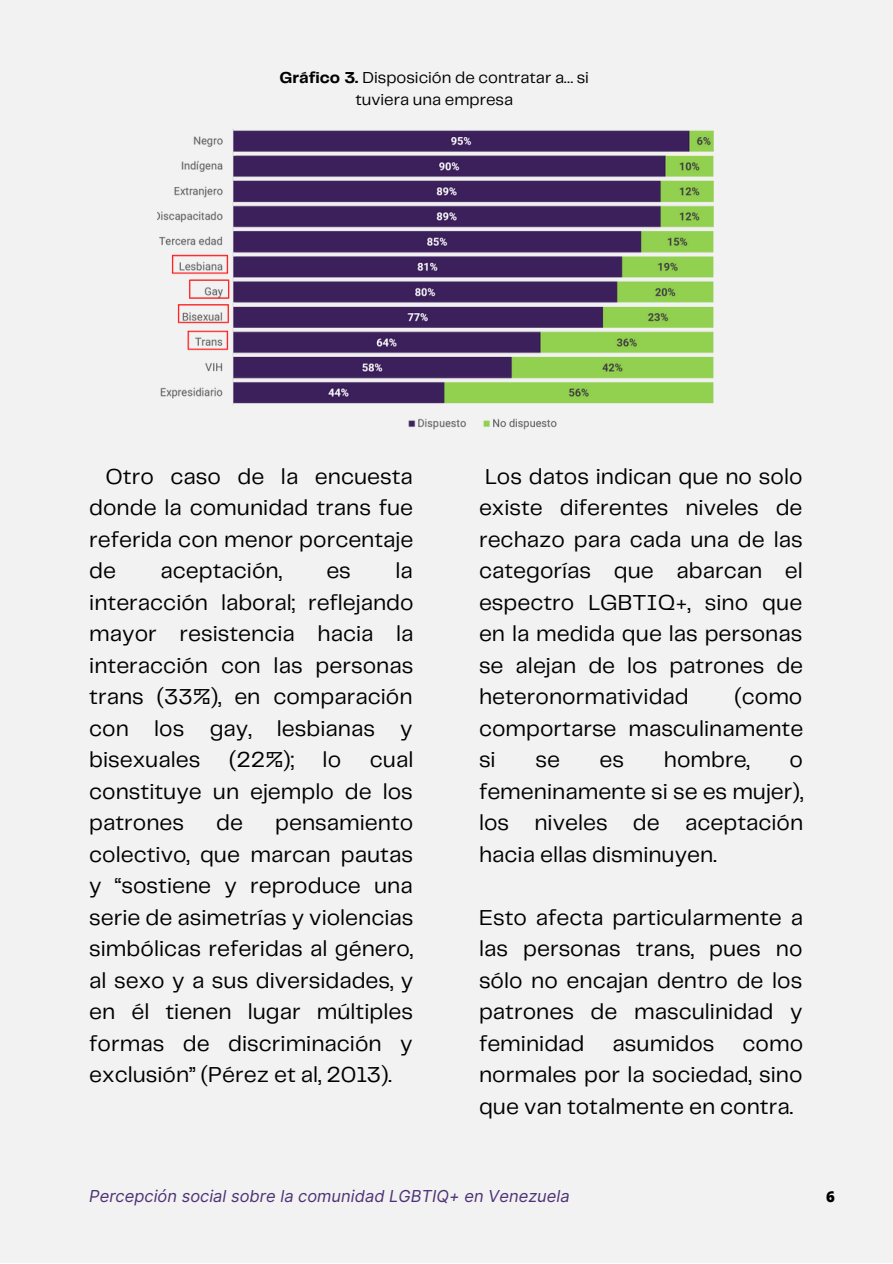
<style>
.page{position:relative;width:893px;height:1264px;background:#fff}
.page>*{position:absolute;margin:0;border:0;box-sizing:border-box;transform-origin:0 0}
.t1{font:22.5px/31.5px "Telegraf";color:#000;text-align:justify}
.t2{font:16.5px/22.5px "Telegraf";color:#000;text-align:center}
.t3{font:italic 16.5px "Inter";color:#4f3275}
.t4{font:800 15px "Open Sans";color:#000}
.s1{font-weight:700}
</style>
<div class="page">
<div style="left:0;top:0;width:892px;height:1262px;background:#f2f2f2"></div>
<img style="left:157px;top:129px;width:556px;height:301px">
<p class="t2" style="left:279px;top:67px;width:311px"><span class="s1">Gráfico 3.</span> Disposición de contratar a… si tuviera una empresa</p>
<p class="t1" style="left:89px;top:462px;width:325px;text-indent:16px">Otro caso de la encuesta donde la comunidad trans fue referida con menor porcentaje de</p>
<p class="t1" style="left:89px;top:556px;width:326px;text-indent:306px">la interacción laboral; reflejando mayor resistencia hacia la interacción con las personas trans (33%), en comparación con los gay, lesbianas y bisexuales</p>
<p class="t1" style="left:160px;top:556px;width:123px">aceptación,</p>
<p class="t1" style="left:326px;top:556px;width:26px">es</p>
<p class="t1" style="left:229px;top:745px;width:66px">(22%);</p>
<p class="t1" style="left:322px;top:745px;width:20px">lo</p>
<p class="t1" style="left:89px;top:745px;width:325px;text-indent:280px">cual constituye un ejemplo de los patrones</p>
<p class="t1" style="left:216px;top:808px;width:28px">de</p>
<p class="t1" style="left:89px;top:808px;width:326px;text-indent:186px">pensamiento colectivo, que marcan pautas y “sostiene y reproduce una serie de asimetrías y violencias simbólicas referidas al género, al sexo y a sus diversidades, y en él tienen lugar múltiples formas de discriminación y exclusión” (Pérez et al, 2013).</p>
<p class="t1" style="left:479px;top:462px;width:325px">Los datos indican que no solo existe diferentes niveles de rechazo para cada una de las categorías que abarcan el espectro LGBTIQ+, sino que en la medida que las personas se alejan de los patrones de heteronormatividad</p>
<p class="t1" style="left:479px;top:682px;width:326px;text-indent:255px">(como comportarse masculinamente si</p>
<p class="t1" style="left:535px;top:745px;width:26px">se</p>
<p class="t1" style="left:599px;top:745px;width:26px">es</p>
<p class="t1" style="left:663px;top:745px;width:88px">hombre,</p>
<p class="t1" style="left:479px;top:745px;width:326px;text-indent:310px">o femeninamente si se es mujer), los niveles de aceptación hacia ellas disminuyen.</p>
<p class="t1" style="left:479px;top:902px;width:325px">Esto afecta particularmente a las personas trans, pues no sólo no encajan dentro de los patrones de masculinidad y feminidad asumidos como normales por la sociedad, sino que van totalmente en contra.</p>
<p class="t3" style="left:89px;top:1186px;width:482px">Percepción social sobre la comunidad LGBTIQ+ en Venezuela</p>
<p class="t4" style="left:825px;top:1186px;width:10px">6</p>
</div>
